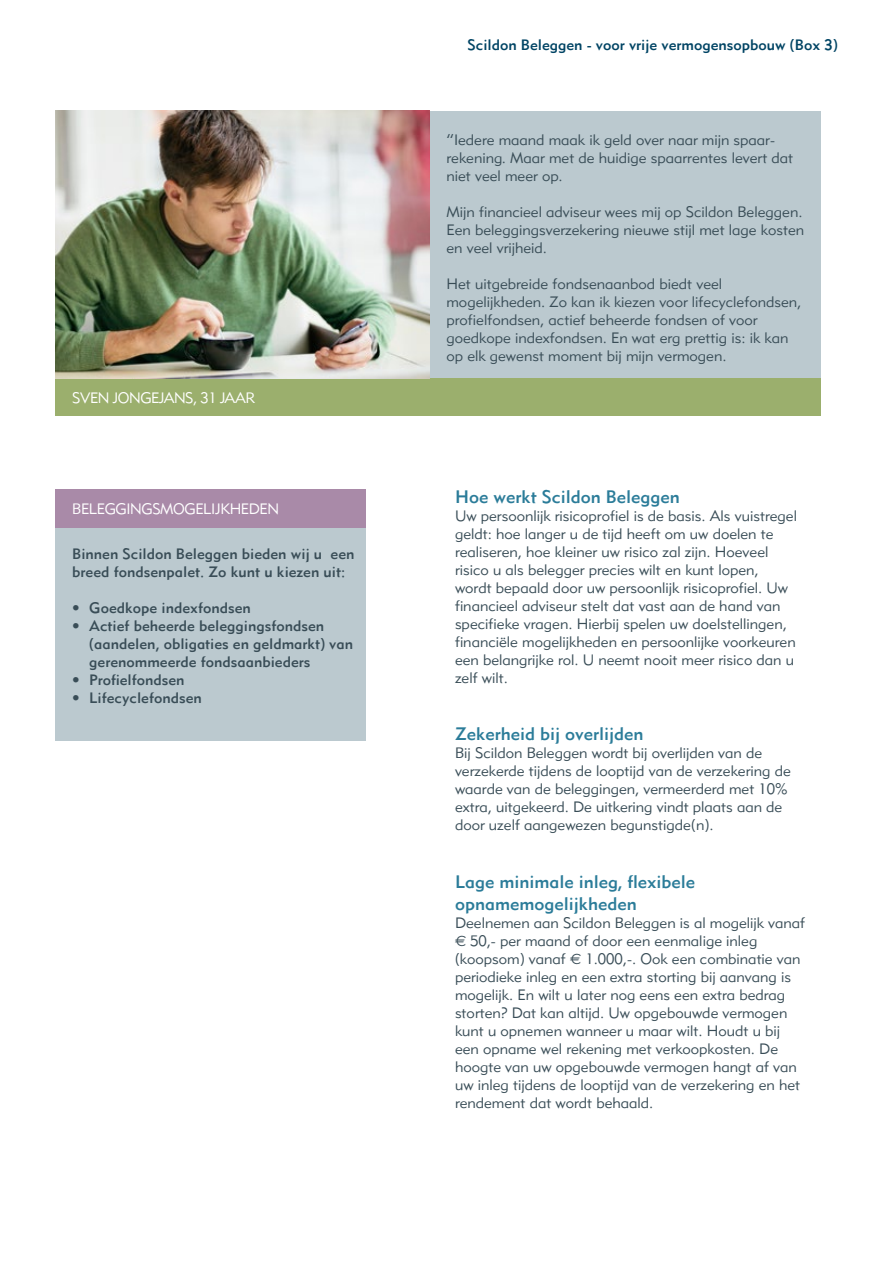
<style>
.page{position:relative;width:893px;height:1263px;background:#fff}
.page>*{position:absolute;margin:0;border:0;box-sizing:border-box;transform-origin:0 0}
.t1{font:18px/21.6px "Metromedium 2 Com";color:#2b7c99}
.t2{font:15px/18px "Metrolite 2 Com";color:#394d57}
.t3{font:15px/18px "Metromedium 2 Com";color:#394d57}
.t4{font:15px "Metromedium 2 Com";color:#004464}
.t5{font:15px "Metrolite 2 Com";letter-spacing:-.03em;color:#fff}
.s1{font-family:"Euro Sans"}
</style>
<div class="page">
<div style="left:429px;top:111px;width:392px;height:267px;background:#bbc9cf"></div>
<div style="left:55px;top:378px;width:766px;height:38px;background:#9baf6d"></div>
<img style="left:55px;top:111px;width:374px;height:267px">
<div style="left:55px;top:524px;width:311px;height:217px;background:#bbc9cf"></div>
<div style="left:55px;top:489px;width:311px;height:38px;background:#a98aa8"></div>
<p class="t5" style="left:72px;top:388px;width:184px">SVEN JONGEJANS, 31 JAAR</p>
<p class="t5" style="left:72px;top:499px;width:208px">BELEGGINGSMOGELIJKHEDEN</p>
<p class="t3" style="left:72px;top:545px;width:284px">Binnen Scildon Beleggen bieden wij u een breed fondsenpalet. Zo kunt u kiezen uit:</p>
<p class="t3" style="left:72px;top:599px;width:180px">• Goedkope indexfondsen</p>
<p class="t3" style="left:89px;top:617px;width:265px;text-indent:-17px">• Actief beheerde beleggingsfondsen (aandelen, obligaties en geldmarkt) van gerenommeerde fondsaanbieders</p>
<p class="t3" style="left:72px;top:671px;width:114px">• Profielfondsen</p>
<p class="t3" style="left:72px;top:689px;width:131px">• Lifecyclefondsen</p>
<p class="t4" style="left:467px;top:36px;width:372px">Scildon Beleggen - voor vrije vermogensopbouw (Box 3)</p>
<p class="t2" style="left:446px;top:131px;width:348px">“Iedere maand maak ik geld over naar mijn spaar&shy;rekening. Maar met de huidige spaarrentes levert dat niet veel meer op.</p>
<p class="t2" style="left:446px;top:203px;width:359px;text-align:justify">Mijn financieel adviseur wees mij op Scildon Beleggen.<br>Een beleggingsverzekering nieuwe stijl met lage kosten en veel vrijheid.</p>
<p class="t2" style="left:446px;top:275px;width:356px">Het uitgebreide fondsenaanbod biedt veel mogelijkheden. Zo kan ik kiezen voor lifecyclefondsen, profielfondsen, actief beheerde fondsen of voor goedkope indexfondsen. En wat erg prettig is: ik kan op elk gewenst moment bij mijn vermogen.</p>
<p class="t1" style="left:455px;top:486px;width:226px">Hoe werkt Scildon Beleggen</p>
<p class="t2" style="left:455px;top:506px;width:344px">Uw persoonlijk risicoprofiel is de basis. Als vuistregel geldt: hoe langer u de tijd heeft om uw doelen te realiseren, hoe kleiner uw risico zal zijn. Hoeveel risico u als belegger precies wilt en kunt lopen, wordt bepaald door uw persoonlijk risicoprofiel. Uw financieel adviseur stelt dat vast aan de hand van specifieke vragen. Hierbij spelen uw doelstellingen, financiële mogelijkheden en persoonlijke voorkeuren een belangrijke rol. U neemt nooit meer risico dan u zelf wilt.</p>
<p class="t1" style="left:455px;top:723px;width:190px">Zekerheid bij overlijden</p>
<p class="t2" style="left:455px;top:744px;width:337px">Bij Scildon Beleggen wordt bij overlijden van de verzekerde tijdens de looptijd van de verzekering de waarde van de beleggingen, vermeerderd met 10% extra, uitgekeerd. De uitkering vindt plaats aan de door uzelf aangewezen begunstigde(n).</p>
<p class="t1" style="left:455px;top:871px;width:242px">Lage minimale inleg, flexibele opnamemogelijkheden</p>
<p class="t2" style="left:455px;top:913px;width:352px">Deelnemen aan Scildon Beleggen is al mogelijk vanaf <span class="s1">€</span> 50,- per maand of door een eenmalige inleg (koopsom) vanaf <span class="s1">€</span> 1.000,-. Ook een combinatie van periodieke inleg en een extra storting bij aanvang is mogelijk. En wilt u later nog eens een extra bedrag storten? Dat kan altijd. Uw opgebouwde vermogen kunt u opnemen wanneer u maar wilt. Houdt u bij een opname wel rekening met verkoopkosten. De hoogte van uw opgebouwde vermogen hangt af van uw inleg tijdens de looptijd van de verzekering en het rendement dat wordt behaald.</p>
</div>
